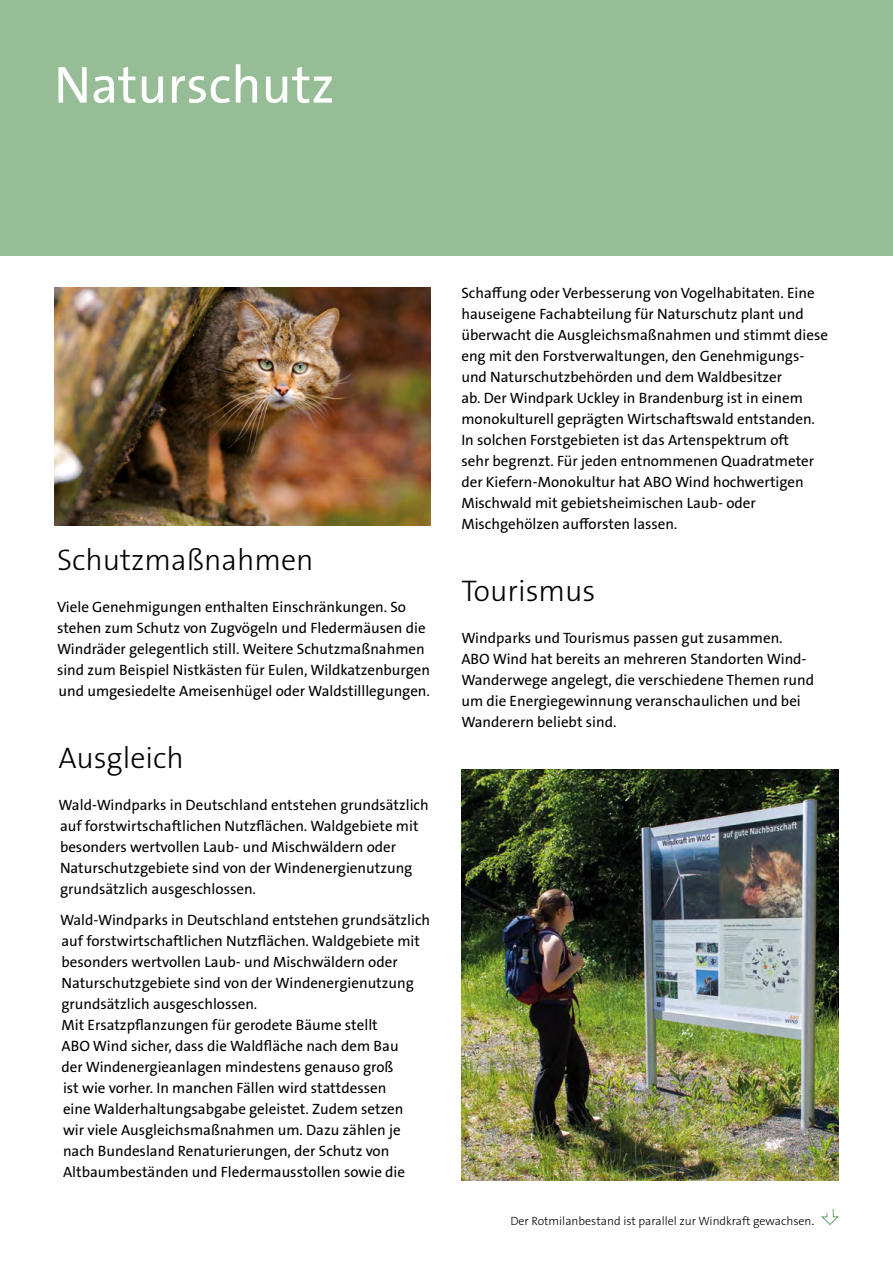
<style>
.page{position:relative;width:893px;height:1263px;background:#fff}
.page>*{position:absolute;margin:0;border:0;box-sizing:border-box;transform-origin:0 0}
.t1{font:52.5px "The Sans B W5 Plain";color:#fff}
.t2{font:300 30px "The Sans B W3";color:#000}
.t3{font:15px/21px "The Sans B W5 Plain";color:#000}
.t4{font:300 12px "The Sans B W3";color:#000}
.s1{font-size:15px}
</style>
<div class="page">
<img style="left:54px;top:287px;width:377px;height:238px">
<div style="left:0;top:0;width:893px;height:255px;background:#96bd96"></div>
<svg style="left:821px;top:1209px;width:18px;height:16px"></svg>
<img style="left:461px;top:770px;width:378px;height:410px">
<h1 class="t1" style="left:54px;top:51px;width:282px">Naturschutz</h1>
<h2 class="t2" style="left:57px;top:540px;width:258px">Schutzmaßnahmen</h2>
<p class="t3" style="left:57px;top:596px;width:375px">Viele Genehmigungen enthalten Einschränkungen. So stehen zum Schutz von Zugvögeln und Fledermäusen die Windräder gelegentlich still. Weitere Schutzmaßnahmen sind zum Beispiel Nistkästen für Eulen, Wildkatzenburgen und umgesiedelte Ameisenhügel oder Waldstilllegungen.</p>
<h2 class="t2" style="left:58px;top:738px;width:127px">Ausgleich</h2>
<p class="t3" style="left:58px;top:794px;width:372px">Wald-Windparks in Deutschland entstehen grundsätzlich auf forstwirtschaftlichen Nutzflächen. Waldgebiete mit besonders wertvollen Laub- und Mischwäldern oder Naturschutzgebiete sind von der Windenergienutzung grundsätzlich ausgeschlossen.</p>
<p class="t3" style="left:60px;top:910px;width:372px">Wald-Windparks in Deutschland entstehen grundsätzlich auf forstwirtschaftlichen Nutzflächen. Waldgebiete mit besonders wertvollen Laub- und Mischwäldern oder Naturschutzgebiete sind von der Windenergienutzung grundsätzlich ausgeschlossen.<br>Mit Ersatzpflanzungen für gerodete Bäume stellt<br>ABO Wind sicher, dass die Waldfläche nach dem Bau<br>der Windenergieanlagen mindestens genauso groß<br>ist wie vorher. In manchen Fällen wird stattdessen<br>eine Walderhaltungsabgabe geleistet. Zudem setzen<br>wir viele Ausgleichsmaßnahmen um. Dazu zählen je nach Bundesland Renaturierungen, der Schutz von Altbaumbeständen und Fledermausstollen sowie die</p>
<p class="t3" style="left:461px;top:283px;width:368px">Schaffung oder Verbesserung von Vogelhabitaten. Eine hauseigene Fachabteilung für Naturschutz plant und überwacht die Ausgleichsmaßnahmen und stimmt diese eng mit den Forstverwaltungen, den Genehmigungs&shy;und Naturschutzbehörden und dem Waldbesitzer<br>ab. Der Windpark Uckley in Brandenburg ist in einem monokulturell geprägten Wirtschaftswald entstanden.<br>In solchen Forstgebieten ist das Artenspektrum oft<br>sehr begrenzt. Für jeden entnommenen Quadratmeter der Kiefern-Monokultur hat ABO Wind hochwertigen Mischwald mit gebietsheimischen Laub- oder Mischgehölzen aufforsten lassen.</p>
<h2 class="t2" style="left:461px;top:572px;width:136px">Tourismus</h2>
<p class="t3" style="left:461px;top:628px;width:354px">Windparks und Tourismus passen gut zusammen.<br>ABO Wind hat bereits an mehreren Standorten Wind-Wanderwege angelegt, die verschiedene Themen rund um die Energiegewinnung veranschaulichen und bei Wanderern beliebt sind.</p>
<p class="t4" style="left:510px;top:1213px;width:306px">Der Rotmilanbestand ist parallel zur Windkraft gewachsen<span class="s1">.</span></p>
</div>
